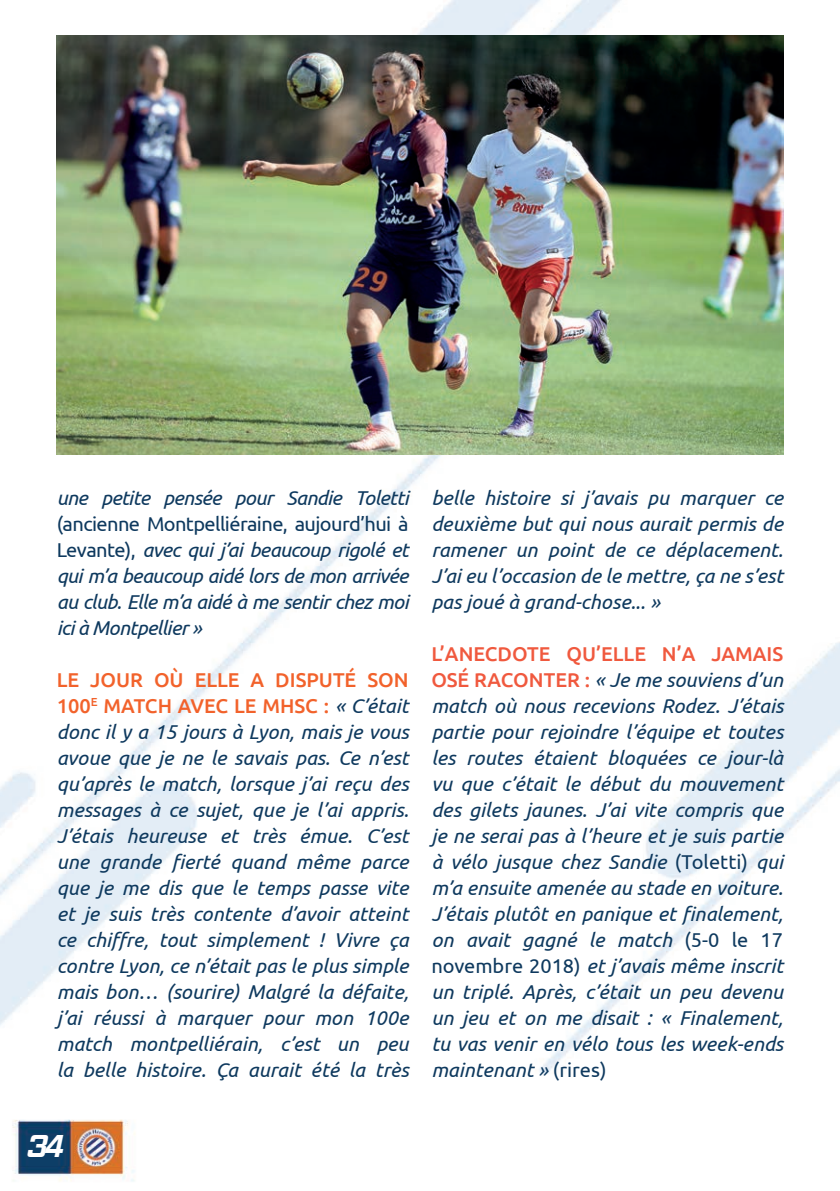
<style>
.page{position:relative;width:840px;height:1191px;background:#fff}
.page>*{position:absolute;margin:0;border:0;box-sizing:border-box;transform-origin:0 0}
.t1{font:italic 700 32px "Hemi Head Rg";color:#fff}
.t2{font:italic 20px/26px "Ubuntu";color:#0e395e;text-align:justify}
.t3{font:italic 20px "Ubuntu";letter-spacing:-.03em;color:#0e395e}
.s1{font-style:normal}
.s2{font-weight:500;font-style:normal;color:#f2622b}
.s3{font-weight:500;font-style:normal;color:#f0593e}
</style>
<div class="page">
<img style="left:0;top:0;width:839px;height:1182px">
<img style="left:57px;top:36px;width:725px;height:419px">
<p class="t3" style="left:57px;top:485px;width:353px">une petite pensée pour Sandie Toletti</p>
<p class="t2" style="left:57px;top:510px;width:353px"><span class="s1">(ancienne Montpelliéraine, aujourd’hui à Levante),</span> avec qui j’ai beaucoup rigolé et qui m’a beaucoup aidé lors de mon arrivée au club. Elle m’a aidé à me sentir chez moi ici à Montpellier »</p>
<p class="t2" style="left:57px;top:666px;width:353px"><span class="s2">LE JOUR OÙ ELLE A DISPUTÉ SON 100</span><sup>E</sup> <span class="s2">MATCH AVEC LE MHSC :</span> « C’était donc il y a 15 jours à Lyon, mais je vous avoue que je ne le savais pas. Ce n’est qu’après le match, lorsque j’ai reçu des messages à ce sujet, que je l’ai appris.<br>J’étais heureuse et très émue. C’est une grande fierté quand même parce que je me dis que le temps passe vite et je suis très contente d’avoir atteint ce chiffre, tout simplement ! Vivre ça contre Lyon, ce n’était pas le plus simple mais bon… (sourire) Malgré la défaite, j’ai réussi à marquer pour mon 100e match montpelliérain, c’est un peu la belle histoire. Ça aurait été la très</p>
<p class="t2" style="left:431px;top:484px;width:353px">belle histoire si j’avais pu marquer ce deuxième but qui nous aurait permis de ramener un point de ce déplacement.<br>J’ai eu l’occasion de le mettre, ça ne s’est pas joué à grand-chose... »</p>
<p class="t2" style="left:431px;top:640px;width:353px"><span class="s3">L’ANECDOTE QU’ELLE N’A JAMAIS OSÉ RACONTER :</span> « Je me souviens d’un match où nous recevions Rodez. J’étais partie pour rejoindre l’équipe et toutes les routes étaient bloquées ce jour-là vu que c’était le début du mouvement des gilets jaunes. J’ai vite compris que je ne serai pas à l’heure et je suis partie à vélo jusque chez Sandie <span class="s1">(Toletti)</span> qui m’a ensuite amenée au stade en voiture.<br>J’étais plutôt en panique et finalement, on avait gagné le match <span class="s1">(5-0 le 17 novembre 2018)</span> et j’avais même inscrit un triplé. Après, c’était un peu devenu un jeu et on me disait : « Finalement, tu vas venir en vélo tous les week-ends maintenant » <span class="s1">(rires)</span></p>
<h1 class="t1" style="left:26px;top:1126px;width:38px">34</h1>
</div>
